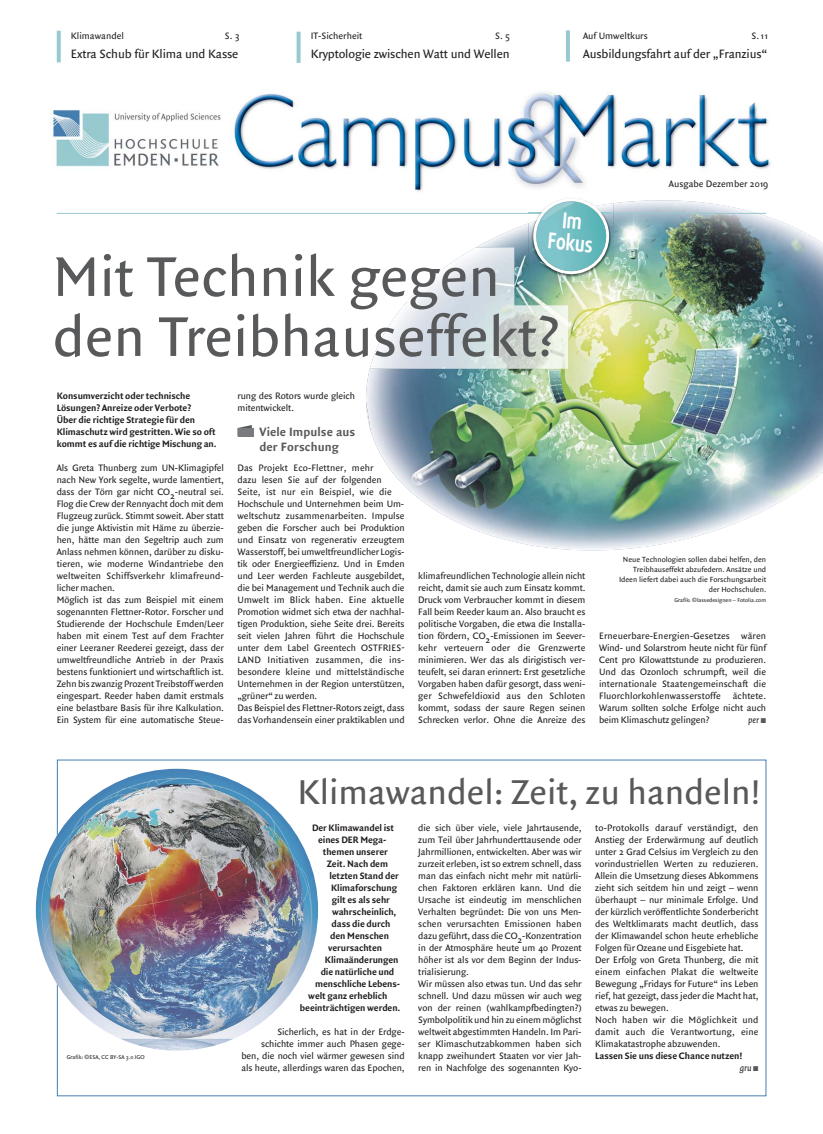
<style>
.page{position:relative;width:823px;height:1134px;background:#fff}
.page>*{position:absolute;margin:0;border:0;box-sizing:border-box;transform-origin:0 0}
.t1{font:60px/60px "Quadraat Sans OT";color:#58595b}
.t2{font:37px "Quadraat Sans OT";color:#58595b}
.t3{font:700 21.8px/21.8px "Daxline OT";color:#fff;text-align:center;scale:.8 1}
.t4{font:13px "Quadraat Sans OT";letter-spacing:-.01em;color:#231f20}
.t5{font:13px/15px "Quadraat Sans OT Bld";letter-spacing:.005em;color:#58595b}
.t6{font:10px/12px "Quadraat Sans OT";letter-spacing:-.01em;color:#231f20}
.t7{font:10px/12px "Quadraat Sans OT Bld";letter-spacing:-.01em;color:#231f20}
.t8{font:italic 10px "Quadraat Sans OT";letter-spacing:-.01em;color:#231f20}
.t9{font:8px/10px "Quadraat Sans OT";color:#231f20;text-align:right}
.t10{font:6px "Quadraat Sans OT";color:#231f20}
.s1{font-family:"Frutiger";font-weight:300}
.s2{color:#58595b}
</style>
<div class="page">
<svg style="left:238px;top:425px;width:14px;height:3px"></svg>
<div style="left:237px;top:428px;width:16px;height:8px;background:#797a7d"></div>
<img style="left:234px;top:92px;width:537px;height:90px">
<img style="left:51px;top:109px;width:170px;height:58px">
<svg style="left:57px;top:31px;width:4px;height:31px"></svg>
<svg style="left:296px;top:32px;width:4px;height:31px"></svg>
<svg style="left:566px;top:30px;width:3px;height:32px"></svg>
<img style="left:366px;top:200px;width:456px;height:350px">
<img style="left:36px;top:769px;width:282px;height:282px;border-radius:50%">
<img style="left:369px;top:247px;width:198px;height:122px">
<hr style="left:57px;top:213px;width:708px;height:1px;background:#98c9d0">
<img style="left:528px;top:200px;width:85px;height:81px">
<img style="left:528px;top:214px;width:5px;height:9px">
<img style="left:608px;top:203px;width:5px;height:10px">
<svg style="left:533px;top:198px;width:75px;height:76px"></svg>
<p class="t6" style="left:71px;top:31px;width:54px">Klimawandel</p>
<p class="t6" style="left:225px;top:31px;width:16px">S. 3</p>
<h3 class="t4" style="left:71px;top:49px;width:169px">Extra Schub für Klima und Kasse</h3>
<p class="t6" style="left:310px;top:31px;width:53px">IT-Sicherheit</p>
<p class="t6" style="left:495px;top:31px;width:16px">S. 5</p>
<h3 class="t4" style="left:310px;top:49px;width:200px">Kryptologie zwischen Watt und Wellen</h3>
<p class="t6" style="left:582px;top:31px;width:66px">Auf Umweltkurs</p>
<p class="t6" style="left:751px;top:31px;width:18px">S. 11</p>
<h3 class="t4" style="left:582px;top:49px;width:186px">Ausbildungsfahrt auf der „Franzius“</h3>
<p class="t6" style="left:668px;top:179px;width:101px">Ausgabe Dezember 2019</p>
<h3 class="t3" style="left:550px;top:208px;width:58px;rotate:5deg">Im<br>Fokus</h3>
<h1 class="t1" style="left:53px;top:251px;width:507px">Mit Technik gegen den Treibhauseffekt?</h1>
<p class="t7" style="left:57px;top:391px;width:161px">Konsumverzicht oder technische Lösungen? Anreize oder Verbote?<br>Über die richtige Strategie für den Klimaschutz wird gestritten. Wie so oft kommt es auf die richtige Mischung an.</p>
<p class="t6" style="left:57px;top:463px;width:168px">Als Greta Thunberg zum UN-Klimagipfel nach New York segelte, wurde lamentiert, dass der Törn gar nicht CO2-neutral sei.<br>Flog die Crew der Rennyacht doch mit dem Flugzeug zurück. Stimmt soweit. Aber statt die junge Aktivistin mit Häme zu überzie&shy;hen, hätte man den Segeltrip auch zum Anlass nehmen können, darüber zu disku&shy;tieren, wie moderne Windantriebe den weltweiten Schiffsverkehr klimafreund - licher machen.<br>Möglich ist das zum Beispiel mit einem sogenannten Flettner-Rotor. Forscher und Studierende der Hochschule Emden/Leer haben mit einem Test auf dem Frachter einer Leeraner Reederei gezeigt, dass der umweltfreundliche Antrieb in der Praxis bestens funktioniert und wirtschaftlich ist.<br>Zehn bis zwanzig Prozent Treibstoff werden eingespart. Reeder haben damit erstmals eine belastbare Basis für ihre Kalkulation.<br>Ein System für eine automatische Steue-</p>
<p class="t6" style="left:237px;top:391px;width:119px">rung des Rotors wurde gleich mitent wickelt.</p>
<h3 class="t5" style="left:259px;top:426px;width:97px">Viele Impulse aus der Forschung</h3>
<p class="t6" style="left:237px;top:463px;width:168px">Das Projekt Eco-Flettner, mehr<br>dazu lesen Sie auf der folgenden Seite, ist nur ein Beispiel, wie die Hochschule und Unternehmen beim Um&shy;weltschutz zusammenarbeiten. Impulse geben die Forscher auch bei Produktion und Einsatz von regenerativ erzeugtem Wasserstoff, bei umweltfreundlicher Logis&shy;tik oder Energieeffizienz. Und in Emden und Leer werden Fachleute ausgebildet, die bei Management und Technik auch die Umwelt im Blick haben. Eine aktuelle Promotion widmet sich etwa der nachhal - tigen Produktion, siehe Seite drei. Bereits seit vielen Jahren führt die Hochschule unter dem Label Greentech OSTFRIES-LAND Initiativen zusammen, die ins - besondere kleine und mittelständische Unternehmen in der Region unterstützen, „grüner“ zu werden.<br>Das Beispiel des Flettner-Rotors zeigt, dass das Vorhandensein einer praktikablen und</p>
<p class="t6" style="left:418px;top:571px;width:168px;text-align:justify">klimafreundlichen Technologie allein nicht reicht, damit sie auch zum Einsatz kommt.<br>Druck vom Verbraucher kommt in diesem Fall beim Reeder kaum an. Also braucht es politische Vorgaben, die etwa die Installa&shy;tion fördern, CO2-Emissionen im Seever&shy;kehr verteuern oder die Grenzwerte minimieren. Wer das als dirigistisch ver&shy;teufelt, sei daran erinnert: Erst gesetzliche Vorgaben haben dafür gesorgt, dass weni&shy;ger Schwefeldioxid aus den Schloten kommt, sodass der saure Regen seinen Schrecken verlor. Ohne die Anreize des</p>
<p class="t9" style="left:618px;top:555px;width:149px">Neue Technologien sollen dabei helfen, den Treibhauseffekt abzufedern. Ansätze und Ideen liefert dabei auch die Forschungsarbeit der Hochschulen.</p>
<p class="t10" style="left:674px;top:597px;width:93px">Grafik: <span class="s1">©</span>lassedesignen – Fotolia.com</p>
<p class="t6" style="left:598px;top:631px;width:168px;text-align:justify">Erneuerbare-Energien-Gesetzes wären Wind- und Solarstrom heute nicht für fünf Cent pro Kilowattstunde zu produzieren.<br>Und das Ozonloch schrumpft, weil die internationale Staatengemeinschaft die Fluorchlorkohlenwasserstoffe ächtete.<br>Warum sollten solche Erfolge nicht auch beim Klimaschutz gelingen?</p>
<p class="t8" style="left:747px;top:714px;width:19px">per <span class="s2">■</span></p>
<p class="t10" style="left:67px;top:1055px;width:79px">Grafik: <span class="s1">©</span>ESA, CC BY-SA 3.0 IGO</p>
<h2 class="t2" style="left:297px;top:777px;width:464px">Klimawandel: Zeit, zu handeln!</h2>
<p class="t7" style="left:312px;top:823px;width:84px">Der Klimawandel ist</p>
<p class="t7" style="left:318px;top:835px;width:70px">eines DER Mega -</p>
<p class="t7" style="left:323px;top:847px;width:66px">themen unserer</p>
<p class="t7" style="left:326px;top:859px;width:63px">Zeit. Nach dem</p>
<p class="t7" style="left:329px;top:871px;width:71px">letzten Stand der</p>
<p class="t7" style="left:331px;top:883px;width:67px">Klimaforschung</p>
<p class="t7" style="left:332px;top:895px;width:60px">gilt es als sehr</p>
<p class="t7" style="left:332px;top:907px;width:66px">wahrscheinlich,</p>
<p class="t7" style="left:331px;top:919px;width:60px">dass die durch</p>
<p class="t7" style="left:330px;top:931px;width:60px">den Menschen</p>
<p class="t7" style="left:328px;top:943px;width:55px">verursachten</p>
<p class="t7" style="left:325px;top:955px;width:75px">Klima änderungen</p>
<p class="t7" style="left:320px;top:967px;width:75px">die natürliche und</p>
<p class="t7" style="left:315px;top:979px;width:86px">mensch liche Lebens-</p>
<p class="t7" style="left:308px;top:991px;width:81px">welt ganz erheblich</p>
<p class="t7" style="left:300px;top:1003px;width:102px">beeinträch tigen werden.</p>
<p class="t6" style="left:241px;top:1027px;width:165px;text-align:right">Sicherlich, es hat in der Erdge-<br>schichte immer auch Phasen gege&shy;ben, die noch viel wärmer gewesen sind als heute, allerdings waren das Epochen,</p>
<p class="t6" style="left:418px;top:823px;width:165px">die sich über viele, viele Jahrtausende, zum Teil über Jahrhunderttausende oder Jahrmillionen, entwickelten. Aber was wir zurzeit erleben, ist so extrem schnell, dass man das einfach nicht mehr mit natürli&shy;chen Faktoren erklären kann. Und die Ursache ist eindeutig im menschlichen Verhalten begründet: Die von uns Men&shy;schen verursachten Emissionen haben dazu geführt, dass die CO2-Konzentration in der Atmosphäre heute um 40 Prozent höher ist als vor dem Beginn der Indus&shy;trialisierung.<br>Wir müssen also etwas tun. Und das sehr schnell. Und dazu müssen wir auch weg von der reinen (wahlkampfbedingten?)<br>Symbolpolitik und hin zu einem möglichst weltweit abgestimmten Handeln. Im Pari&shy;ser Klimaschutzabkommen haben sich knapp zweihundert Staaten vor vier Jah - ren in Nachfolge des sogenannten Kyo-</p>
<p class="t6" style="left:595px;top:823px;width:165px">to-Protokolls darauf verständigt, den Anstieg der Erderwärmung auf deutlich unter 2 Grad Celsius im Vergleich zu den vorindustriellen Werten zu reduzieren.<br>Allein die Umsetzung dieses Abkommens zieht sich seitdem hin und zeigt – wenn überhaupt – nur minimale Erfolge. Und der kürzlich veröffentlichte Sonderbericht des Weltklimarats macht deutlich, dass der Klimawandel schon heute erhebliche Folgen für Ozeane und Eisgebiete hat.<br>Der Erfolg von Greta Thunberg, die mit einem einfachen Plakat die weltweite Bewegung „Fridays for Future“ ins Leben rief, hat gezeigt, dass jeder die Macht hat, etwas zu bewegen.<br>Noch haben wir die Möglichkeit und damit auch die Verantwortung, eine Klimakatastrophe abzuwenden.</p>
<p class="t7" style="left:595px;top:1051px;width:149px">Lassen Sie uns diese Chance nutzen!</p>
<p class="t8" style="left:739px;top:1062px;width:20px">gru <span class="s2">■</span></p>
</div>
